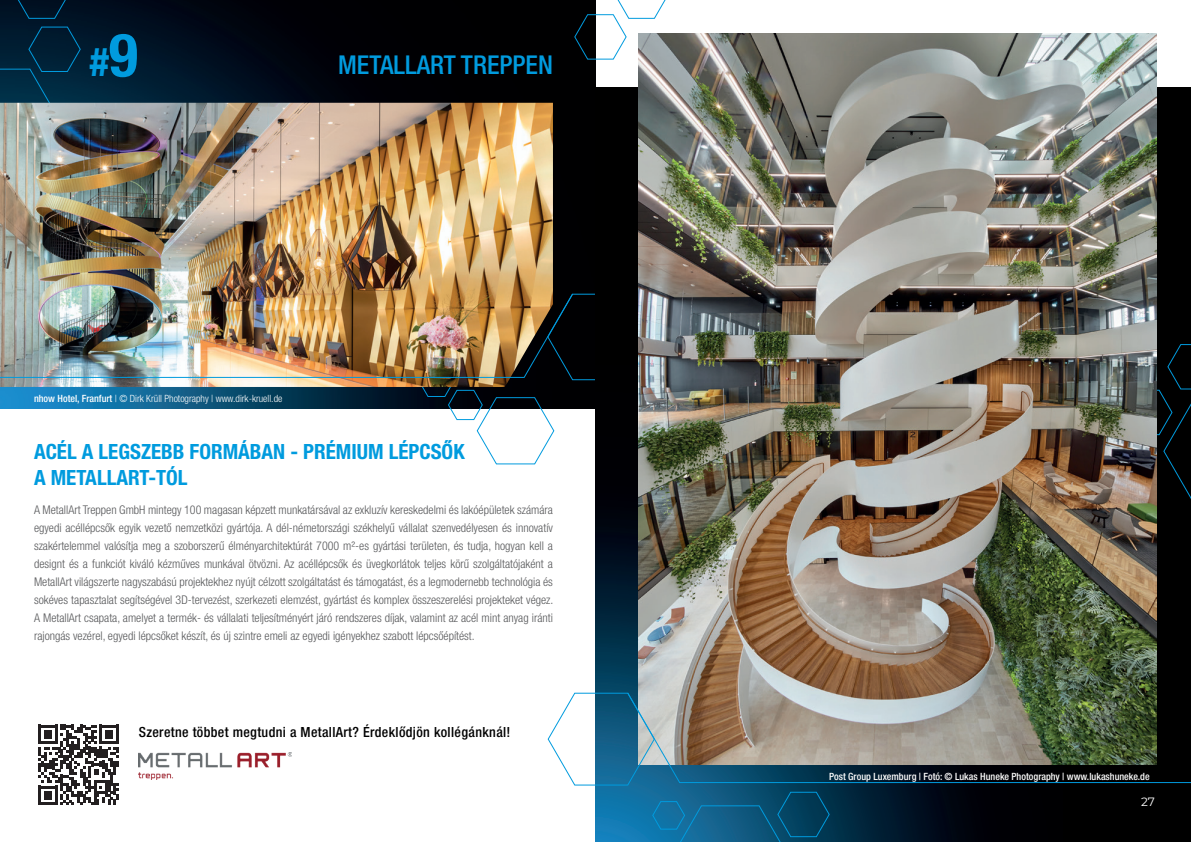
<style>
.page{position:relative;width:1191px;height:842px;background:#fff}
.page>*{position:absolute;margin:0;border:0;box-sizing:border-box;transform-origin:0 0}
.t1{font:700 condensed 40px "Helvetica Neue LT Pro";color:#009bde}
.t2{font:500 condensed 26px "Helvetica Neue LT Pro";color:#009bde}
.t3{font:700 condensed 21px/25.2px "Helvetica Neue LT Pro";color:#009bde}
.t4{font:500 condensed 14px "Helvetica Neue LT Pro";letter-spacing:.025em;color:#000}
.t5{font:300 condensed 12px/18px "Helvetica Neue LT Pro";color:#57585a;text-align:justify}
.t6{font:12px "Montserrat";color:#fff}
.t7{font:500 condensed 10px "Helvetica Neue LT Pro";color:#fff}
.t8{font:300 condensed 10px "Helvetica Neue LT Pro";color:#fff}
.s1{font-size:60px}
.s2{font-weight:500}
</style>
<div class="page">
<img style="left:0;top:0;width:595px;height:408px">
<svg style="left:0;top:26px;width:81px;height:77px;background:#00283f"></svg>
<svg style="left:15px;top:0;width:54px;height:19px"></svg>
<svg style="left:573px;top:0;width:95px;height:60px"></svg>
<img style="left:0;top:103px;width:553px;height:284px">
<img style="left:0;top:293px;width:418px;height:85px">
<img style="left:418px;top:293px;width:177px;height:172px">
<svg style="left:38px;top:725px;width:81px;height:80px"></svg>
<img style="left:139px;top:753px;width:153px;height:27px">
<div style="left:595px;top:88px;width:596px;height:754px;background:#000"></div>
<img style="left:595px;top:509px;width:467px;height:333px">
<svg style="left:1157px;top:344px;width:34px;height:155px"></svg>
<img style="left:638px;top:34px;width:519px;height:658px">
<svg style="left:830px;top:692px;width:361px;height:91px"></svg>
<svg style="left:547px;top:692px;width:283px;height:150px"></svg>
<h1 class="t1" style="left:90px;top:38px;width:49px">#<span class="s1">9</span></h1>
<h2 class="t2" style="left:338px;top:49px;width:216px">METALLART TREPPEN</h2>
<p class="t8" style="left:34px;top:393px;width:250px"><span class="s2">nhow Hotel, Franfurt</span> | © Dirk Krüll Photography | www.dirk-kruell.de</p>
<h3 class="t3" style="left:34px;top:439px;width:432px">ACÉL A LEGSZEBB FORMÁBAN - PRÉMIUM LÉPCSŐK<br>A METALLART-TÓL</h3>
<p class="t5" style="left:34px;top:501px;width:521px">A MetallArt Treppen GmbH mintegy 100 magasan képzett munkatársával az exkluzív kereskedelmi és lakóépületek számára egyedi acéllépcsők egyik vezető nemzetközi gyártója. A dél-németországi székhelyű vállalat szenvedélyesen és innovatív szakértelemmel valósítja meg a szoborszerű élményarchitektúrát 7000 m²-es gyártási területen, és tudja, hogyan kell a designt és a funkciót kiváló kézműves munkával ötvözni. Az acéllépcsők és üvegkorlátok teljes körű szolgáltatójaként a MetallArt világszerte nagyszabású projektekhez nyújt célzott szolgáltatást és támogatást, és a legmodernebb technológia és sokéves tapasztalat segítségével 3D-tervezést, szerkezeti elemzést, gyártást és komplex összeszerelési projekteket végez.<br>A MetallArt csapata, amelyet a termék- és vállalati teljesítményért járó rendszeres díjak, valamint az acél mint anyag iránti rajongás vezérel, egyedi lépcsőket készít, és új szintre emeli az egyedi igényekhez szabott lépcsőépítést.</p>
<p class="t4" style="left:139px;top:723px;width:373px">Szeretne többet megtudni a MetallArt? Érdeklődjön kollégánknál!</p>
<p class="t7" style="left:829px;top:770px;width:322px">Post Group Luxemburg | Fotó: © Lukas Huneke Photography | www.lukashuneke.de</p>
<p class="t6" style="left:1141px;top:793px;width:15px">27</p>
</div>
